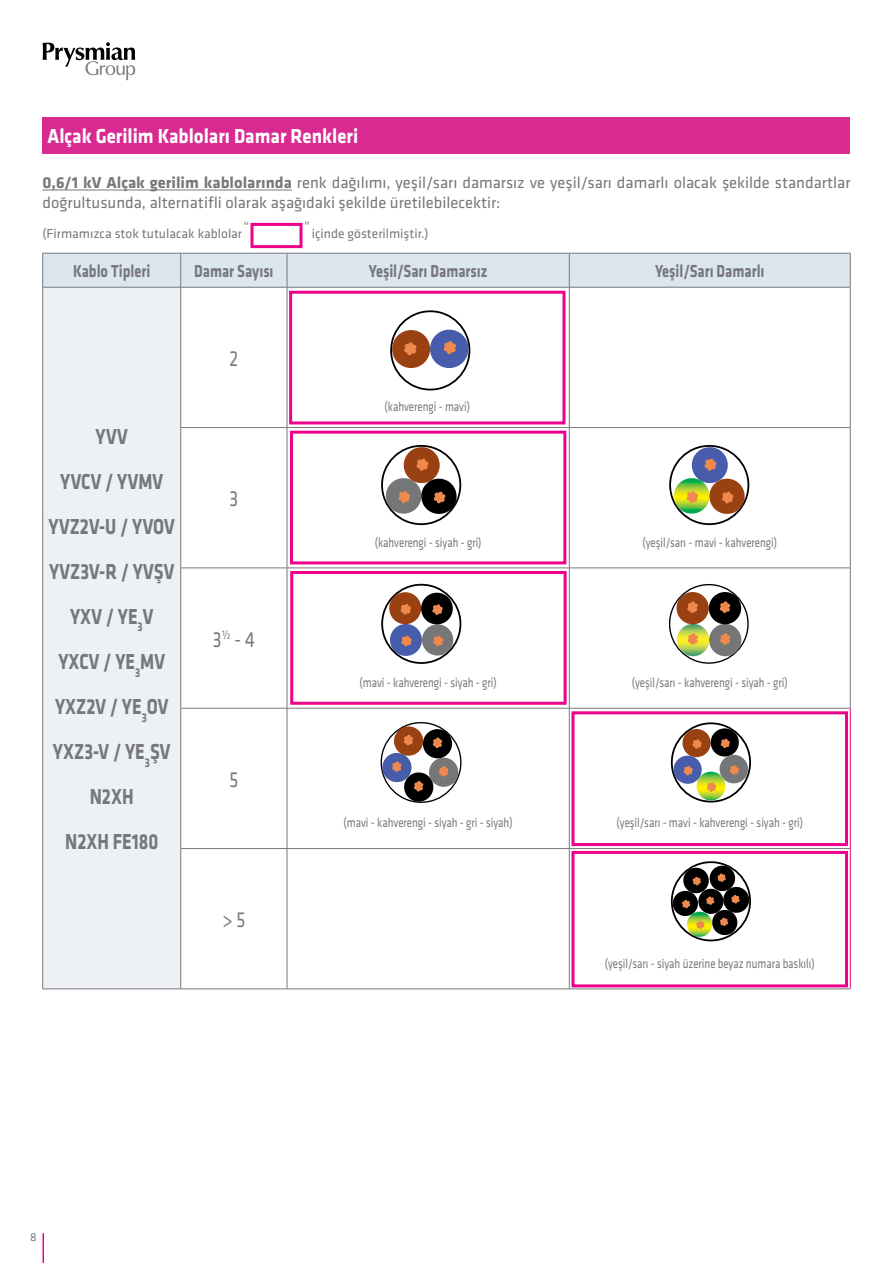
<style>
.page{position:relative;width:893px;height:1263px;background:#fff}
.page>*{position:absolute;margin:0;border:0;box-sizing:border-box;transform-origin:0 0}
.t1{font:700 22.5px/45px "Klavika";color:#77787b;text-align:center;scale:.8 1}
.t2{font:22.5px "Klavika";color:#77787b;scale:.8 1}
.t3{font:700 21px "Klavika";color:#fff;scale:.9 1}
.t4{font:700 18px "Klavika";color:#77787b;scale:.8 1}
.t5{font:16.5px/19.8px "Klavika";color:#77787b}
.t6{font:13.5px "Klavika";color:#77787b;scale:.8 1}
.t7{font:13.5px "Klavika";color:#77787b}
.t8{font:12px "Klavika";color:#77787b}
.s1{font-weight:700}
</style>
<div class="page">
<hr style="left:43px;top:1233px;width:1px;height:30px;background:#ec008c">
<div style="left:43px;top:117px;width:807px;height:37px;background:#d82a91"></div>
<hr style="left:43px;top:190px;width:249px;height:1px;background:#77787b">
<div style="left:43px;top:254px;width:807px;height:33px;background:#dce6ef"></div>
<div style="left:43px;top:287px;width:138px;height:702px;background:#edf1f6"></div>
<hr style="left:42px;top:253px;width:1px;height:34px;background:#77787b">
<hr style="left:850px;top:253px;width:1px;height:34px;background:#77787b">
<hr style="left:42px;top:287px;width:1px;height:141px;background:#77787b">
<hr style="left:850px;top:287px;width:1px;height:140px;background:#77787b">
<hr style="left:42px;top:428px;width:1px;height:140px;background:#77787b">
<hr style="left:42px;top:568px;width:1px;height:140px;background:#77787b">
<hr style="left:850px;top:568px;width:1px;height:140px;background:#77787b">
<hr style="left:42px;top:708px;width:1px;height:140px;background:#77787b">
<hr style="left:42px;top:848px;width:1px;height:141px;background:#77787b">
<hr style="left:850px;top:848px;width:1px;height:141px;background:#ec008c">
<hr style="left:850px;top:708px;width:1px;height:140px;background:#ec008c">
<hr style="left:850px;top:428px;width:1px;height:140px;background:#77787b">
<hr style="left:43px;top:253px;width:138px;height:1px;background:#77787b">
<hr style="left:181px;top:253px;width:106px;height:1px;background:#77787b">
<hr style="left:180px;top:253px;width:1px;height:34px;background:#77787b">
<hr style="left:287px;top:253px;width:282px;height:1px;background:#77787b">
<hr style="left:287px;top:253px;width:1px;height:34px;background:#77787b">
<hr style="left:569px;top:253px;width:281px;height:1px;background:#77787b">
<hr style="left:569px;top:253px;width:1px;height:34px;background:#77787b">
<hr style="left:43px;top:287px;width:138px;height:1px;background:#77787b">
<hr style="left:43px;top:989px;width:138px;height:1px;background:#77787b">
<hr style="left:181px;top:287px;width:106px;height:1px;background:#77787b">
<hr style="left:180px;top:287px;width:1px;height:140px;background:#77787b">
<hr style="left:287px;top:287px;width:282px;height:1px;background:#77787b">
<hr style="left:287px;top:287px;width:1px;height:140px;background:#77787b">
<hr style="left:569px;top:287px;width:281px;height:1px;background:#77787b">
<hr style="left:569px;top:287px;width:1px;height:140px;background:#77787b">
<hr style="left:181px;top:427px;width:106px;height:1px;background:#77787b">
<hr style="left:180px;top:428px;width:1px;height:140px;background:#77787b">
<hr style="left:287px;top:427px;width:282px;height:1px;background:#77787b">
<hr style="left:287px;top:428px;width:1px;height:140px;background:#77787b">
<hr style="left:569px;top:427px;width:281px;height:1px;background:#77787b">
<hr style="left:569px;top:428px;width:1px;height:140px;background:#77787b">
<hr style="left:181px;top:568px;width:106px;height:1px;background:#77787b">
<hr style="left:180px;top:568px;width:1px;height:140px;background:#77787b">
<hr style="left:287px;top:568px;width:282px;height:1px;background:#77787b">
<hr style="left:287px;top:568px;width:1px;height:140px;background:#77787b">
<hr style="left:569px;top:568px;width:281px;height:1px;background:#77787b">
<hr style="left:569px;top:568px;width:1px;height:140px;background:#77787b">
<hr style="left:181px;top:708px;width:106px;height:1px;background:#77787b">
<hr style="left:180px;top:708px;width:1px;height:140px;background:#77787b">
<hr style="left:287px;top:708px;width:282px;height:1px;background:#77787b">
<hr style="left:287px;top:708px;width:1px;height:140px;background:#77787b">
<hr style="left:569px;top:708px;width:281px;height:1px;background:#77787b">
<hr style="left:569px;top:708px;width:1px;height:140px;background:#77787b">
<hr style="left:181px;top:848px;width:106px;height:1px;background:#77787b">
<hr style="left:180px;top:849px;width:1px;height:140px;background:#77787b">
<hr style="left:287px;top:848px;width:282px;height:1px;background:#77787b">
<hr style="left:287px;top:849px;width:1px;height:140px;background:#77787b">
<hr style="left:569px;top:848px;width:281px;height:1px;background:#77787b">
<hr style="left:569px;top:849px;width:1px;height:140px;background:#77787b">
<hr style="left:181px;top:989px;width:106px;height:1px;background:#77787b">
<hr style="left:287px;top:989px;width:282px;height:1px;background:#77787b">
<hr style="left:569px;top:989px;width:281px;height:1px;background:#77787b">
<div style="left:290px;top:571px;width:277px;height:134px;border:3px solid #ec008c"></div>
<div style="left:290px;top:431px;width:276px;height:133px;border:3px solid #ec008c"></div>
<div style="left:289px;top:291px;width:276px;height:133px;border:3px solid #ec008c"></div>
<div style="left:571px;top:711px;width:277px;height:135px;border:3px solid #ec008c"></div>
<div style="left:571px;top:851px;width:277px;height:136px;border:3px solid #ec008c"></div>
<div style="left:381px;top:445px;width:80px;height:80px;border:2px solid #000;border-radius:50%"></div>
<svg style="left:383px;top:445px;width:76px;height:71px"></svg>
<div style="left:381px;top:584px;width:80px;height:80px;border:2px solid #000;border-radius:50%"></div>
<svg style="left:387px;top:590px;width:68px;height:68px"></svg>
<svg style="left:381px;top:723px;width:80px;height:79px"></svg>
<div style="left:404px;top:772px;width:29px;height:30px;background:#000003;border-radius:50%"></div>
<svg style="left:414px;top:781px;width:9px;height:10px"></svg>
<div style="left:429px;top:758px;width:29px;height:29px;background:#757777;border-radius:50%"></div>
<svg style="left:439px;top:766px;width:9px;height:10px"></svg>
<div style="left:382px;top:753px;width:29px;height:29px;background:#465ca9;border-radius:50%"></div>
<svg style="left:392px;top:761px;width:9px;height:11px"></svg>
<div style="left:423px;top:729px;width:29px;height:29px;background:#000003;border-radius:50%"></div>
<svg style="left:433px;top:737px;width:9px;height:11px"></svg>
<div style="left:394px;top:726px;width:29px;height:30px;background:#9a4113;border-radius:50%"></div>
<svg style="left:404px;top:735px;width:9px;height:10px"></svg>
<div style="left:669px;top:445px;width:80px;height:80px;border:2px solid #000;border-radius:50%"></div>
<svg style="left:671px;top:445px;width:76px;height:71px"></svg>
<svg style="left:670px;top:585px;width:78px;height:78px"></svg>
<div style="left:669px;top:584px;width:80px;height:80px;border:1px solid #000003;border-radius:50%"></div>
<img style="left:677px;top:624px;width:32px;height:32px;border-radius:16px">
<svg style="left:688px;top:633px;width:10px;height:12px"></svg>
<div style="left:709px;top:624px;width:32px;height:32px;background:#757777;border-radius:50%"></div>
<svg style="left:720px;top:633px;width:10px;height:12px"></svg>
<div style="left:676px;top:592px;width:33px;height:32px;background:#9a4113;border-radius:50%"></div>
<svg style="left:687px;top:601px;width:11px;height:12px"></svg>
<div style="left:709px;top:592px;width:32px;height:32px;background:#000003;border-radius:50%"></div>
<svg style="left:720px;top:601px;width:10px;height:12px"></svg>
<svg style="left:672px;top:726px;width:78px;height:76px"></svg>
<div style="left:671px;top:861px;width:80px;height:80px;border:2px solid #000;border-radius:50%"></div>
<svg style="left:671px;top:864px;width:79px;height:74px"></svg>
<div style="left:250px;top:223px;width:52px;height:25px;border:3px solid #ec008c"></div>
<div style="left:390px;top:310px;width:80px;height:80px;border:2px solid #000;border-radius:50%"></div>
<div style="left:430px;top:330px;width:38px;height:38px;background:#475caa;border-radius:50%"></div>
<div style="left:392px;top:330px;width:38px;height:38px;background:#9a4112;border-radius:50%"></div>
<svg style="left:444px;top:341px;width:12px;height:13px"></svg>
<svg style="left:404px;top:342px;width:12px;height:13px"></svg>
<svg style="left:43px;top:42px;width:92px;height:38px"></svg>
<h2 class="t3" style="left:48px;top:125px;width:347px">Alçak Gerilim Kabloları Damar Renkleri</h2>
<p class="t5" style="left:43px;top:173px;width:809px"><span class="s1">0,6/1 kV Alçak gerilim kablolarında</span> renk dağılımı, yeşil/sarı damarsız ve yeşil/sarı damarlı olacak şekilde standartlar doğrultusunda, alternatifli olarak aşağıdaki şekilde üretilebilecektir:</p>
<p class="t7" style="left:43px;top:226px;width:201px">(Firmamızca stok tutulacak kablolar</p>
<p class="t7" style="left:312px;top:226px;width:118px">içinde gösterilmiştir.)</p>
<h3 class="t4" style="left:73px;top:261px;width:98px">Kablo Tipleri</h3>
<h3 class="t4" style="left:194px;top:261px;width:101px">Damar Sayısı</h3>
<h3 class="t4" style="left:369px;top:261px;width:150px">Yeşil/Sarı Damarsız</h3>
<h3 class="t4" style="left:655px;top:261px;width:138px">Yeşil/Sarı Damarlı</h3>
<p class="t7" style="left:243px;top:219px;width:7px">“</p>
<p class="t7" style="left:304px;top:219px;width:7px">”</p>
<h1 class="t1" style="left:49px;top:414px;width:159px">YVV<br>YVCV / YVMV<br>YVZ2V-U / YVOV<br>YVZ3V-R / YVŞV<br>YXV / YE<sub>3</sub>V<br>YXCV / YE<sub>3</sub>MV<br>YXZ2V / YE<sub>3</sub>OV<br>YXZ3-V / YE<sub>3</sub>ŞV<br>N2XH<br>N2XH FE180</h1>
<h1 class="t2" style="left:230px;top:346px;width:12px">2</h1>
<h1 class="t2" style="left:229px;top:486px;width:12px">3</h1>
<h1 class="t2" style="left:213px;top:627px;width:54px">3<sup>½</sup> - 4</h1>
<h1 class="t2" style="left:229px;top:767px;width:13px">5</h1>
<h1 class="t2" style="left:222px;top:907px;width:30px">&gt; 5</h1>
<p class="t6" style="left:385px;top:399px;width:108px">(kahverengi - mavi)</p>
<p class="t6" style="left:375px;top:535px;width:135px">(kahverengi - siyah - gri)</p>
<p class="t6" style="left:642px;top:535px;width:170px">(yeşil/sarı - mavi - kahverengi)</p>
<p class="t6" style="left:360px;top:675px;width:173px">(mavi - kahverengi - siyah - gri)</p>
<p class="t6" style="left:632px;top:675px;width:196px">(yeşil/sarı - kahverengi - siyah - gri)</p>
<p class="t6" style="left:344px;top:815px;width:213px">(mavi - kahverengi - siyah - gri - siyah)</p>
<p class="t6" style="left:617px;top:815px;width:234px">(yeşil/sarı - mavi - kahverengi - siyah - gri)</p>
<p class="t6" style="left:605px;top:956px;width:264px">(yeşil/sarı - siyah üzerine beyaz numara baskılı)</p>
<p class="t8" style="left:30px;top:1230px;width:8px">8</p>
</div>
